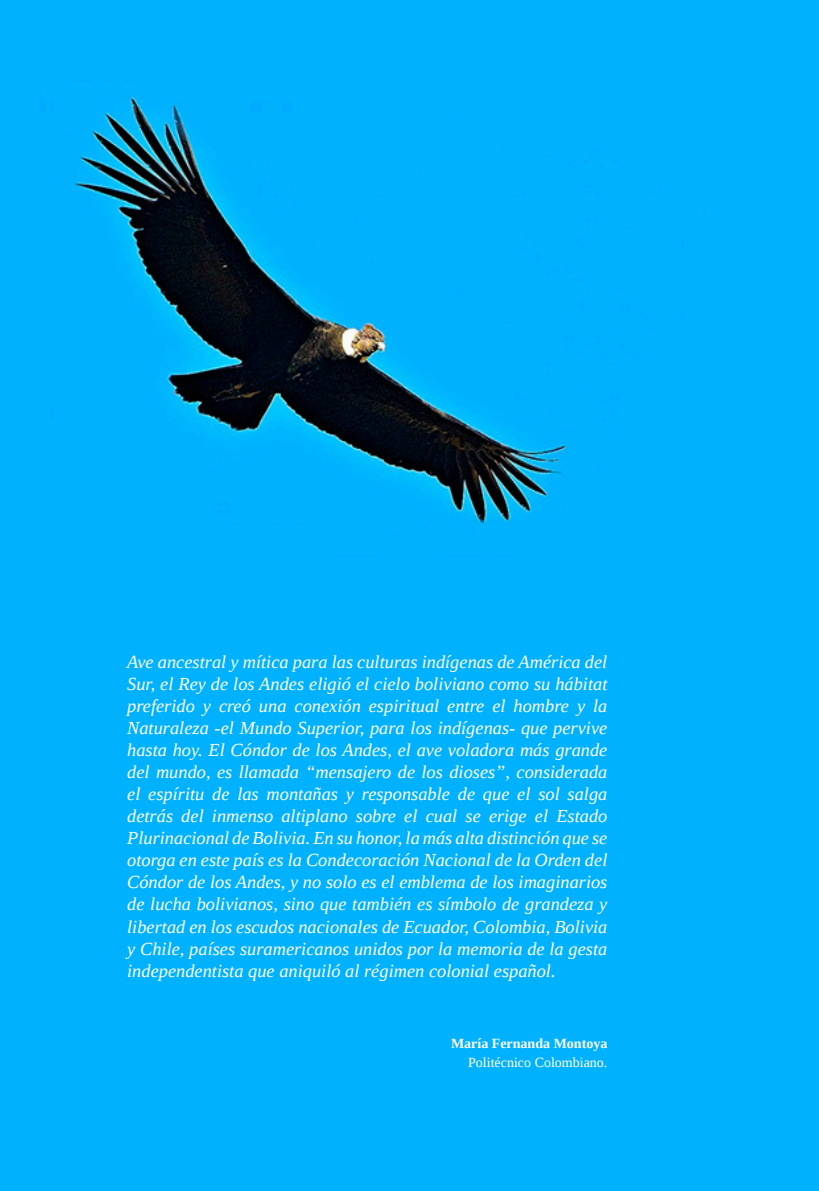
<style>
.page{position:relative;width:819px;height:1191px;background:#00b1fd}
.page>*{position:absolute;margin:0;border:0;box-sizing:border-box;transform-origin:0 0}
.t1{font:italic 18.38px/22.1px "Liberation Serif";color:#fff;text-align:justify}
.t2{font:14px "Liberation Serif";color:#fff}
.t3{font:700 14px "Liberation Serif";color:#fff}
</style>
<div class="page">
<p class="t1" style="left:127px;top:650px;width:481px">Ave ancestral y mítica para las culturas indígenas de América del Sur, el Rey de los Andes eligió el cielo boliviano como su hábitat preferido y creó una conexión espiritual entre el hombre y la Naturaleza -el Mundo Superior, para los indígenas- que pervive hasta hoy. El Cóndor de los Andes, el ave voladora más grande del mundo, es llamada “mensajero de los dioses”, considerada el espíritu de las montañas y responsable de que el sol salga detrás del inmenso altiplano sobre el cual se erige el Estado Plurinacional de Bolivia. En su honor, la más alta distinción que se otorga en este país es la Condecoración Nacional de la Orden del Cóndor de los Andes, y no solo es el emblema de los imaginarios de lucha bolivianos, sino que también es símbolo de grandeza y libertad en los escudos nacionales de Ecuador, Colombia, Bolivia y Chile, países suramericanos unidos por la memoria de la gesta independentista que aniquiló al régimen colonial español.</p>
<p class="t3" style="left:451px;top:1033px;width:158px">María Fernanda Montoya</p>
<p class="t2" style="left:468px;top:1053px;width:141px">Politécnico Colombiano.</p>
</div>
